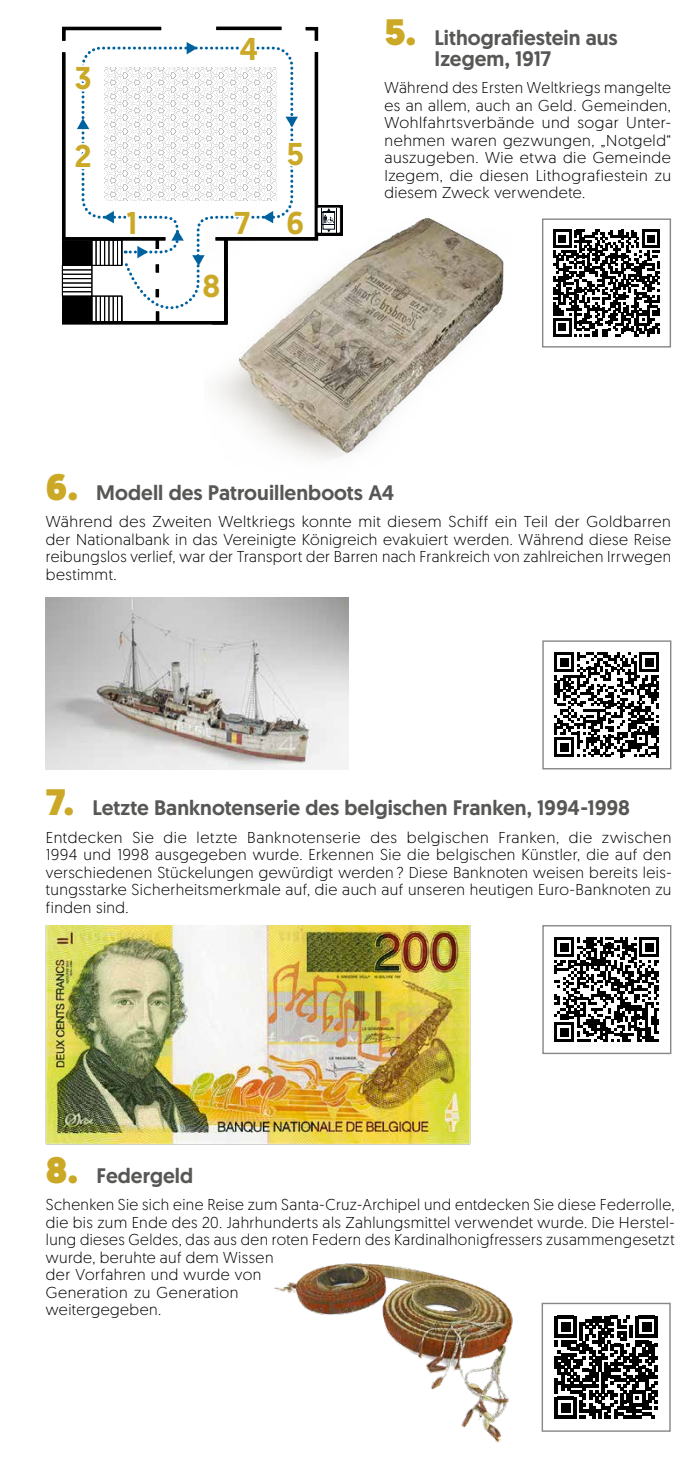
<style>
.page{position:relative;width:695px;height:1474px;background:#fff}
.page>*{position:absolute;margin:0;border:0;box-sizing:border-box;transform-origin:0 0}
.t1{font:500 31.5px "Geomanist";color:#cba927}
.t2{font:500 21px/21px "Geomanist";color:#575756}
.t3{font:300 15.75px/17.5px "Geomanist";letter-spacing:.025em;color:#000;text-align:justify}
.s1{font-weight:900;font-size:36.75px;color:#cba927}
</style>
<div class="page">
<img style="left:218px;top:208px;width:286px;height:251px">
<img style="left:46px;top:598px;width:302px;height:171px">
<img style="left:45px;top:925px;width:426px;height:219px">
<img style="left:275px;top:1263px;width:285px;height:180px">
<svg style="left:553px;top:230px;width:106px;height:106px"></svg>
<div style="left:542px;top:218px;width:129px;height:129px;border:1px solid #878787"></div>
<svg style="left:554px;top:1315px;width:103px;height:103px"></svg>
<div style="left:541px;top:1302px;width:129px;height:129px;border:1px solid #878787"></div>
<svg style="left:554px;top:937px;width:105px;height:105px"></svg>
<div style="left:542px;top:925px;width:129px;height:129px;border:1px solid #878787"></div>
<svg style="left:340px;top:205px;width:2px;height:30px"></svg>
<svg style="left:61px;top:26px;width:279px;height:307px"></svg>
<svg style="left:554px;top:652px;width:105px;height:105px"></svg>
<div style="left:542px;top:640px;width:129px;height:129px;border:1px solid #878787"></div>
<h1 class="t1" style="left:74px;top:57px;width:19px">3</h1>
<h1 class="t1" style="left:74px;top:135px;width:19px">2</h1>
<h1 class="t1" style="left:239px;top:29px;width:20px">4</h1>
<h1 class="t1" style="left:287px;top:133px;width:19px">5</h1>
<h1 class="t1" style="left:126px;top:202px;width:12px">1</h1>
<h1 class="t1" style="left:234px;top:202px;width:72px">7 6</h1>
<h1 class="t1" style="left:202px;top:265px;width:19px">8</h1>
<h2 class="t2" style="left:434px;top:27px;width:185px;text-indent:-50px"><span class="s1">5.</span> Lithografiestein aus<br>Izegem, 1917</h2>
<p class="t3" style="left:384px;top:78px;width:288px">Während des Ersten Weltkriegs mangelte es an allem, auch an Geld. Gemeinden, Wohlfahrtsverbände und sogar Unter&shy;nehmen waren gezwungen, „Notgeld“ auszugeben. Wie etwa die Gemeinde Izegem, die diesen Lithografiestein zu diesem Zweck verwendete.</p>
<h2 class="t2" style="left:46px;top:482px;width:350px"><span class="s1">6.</span> Modell des Patrouillenboots A4</h2>
<p class="t3" style="left:46px;top:512px;width:626px">Während des Zweiten Weltkriegs konnte mit diesem Schiff ein Teil der Goldbarren der Nationalbank in das Vereinigte Königreich evakuiert werden. Während diese Reise reibungslos verlief, war der Transport der Barren nach Frankreich von zahlreichen Irrwegen bestimmt.</p>
<h2 class="t2" style="left:46px;top:797px;width:585px"><span class="s1">7.</span> Letzte Banknotenserie des belgischen Franken, 1994-1998</h2>
<p class="t3" style="left:46px;top:827px;width:627px">Entdecken Sie die letzte Banknotenserie des belgischen Franken, die zwischen 1994 und 1998 ausgegeben wurde. Erkennen Sie die belgischen Künstler, die auf den verschiedenen Stückelungen gewürdigt werden ? Diese Banknoten weisen bereits leis&shy;tungsstarke Sicherheitsmerkmale auf, die auch auf unseren heutigen Euro-Banknoten zu finden sind.</p>
<h2 class="t2" style="left:46px;top:1164px;width:149px"><span class="s1">8.</span> Federgeld</h2>
<p class="t3" style="left:46px;top:1195px;width:630px;text-align:left">Schenken Sie sich eine Reise zum Santa-Cruz-Archipel und entdecken Sie diese Federrolle, die bis zum Ende des 20. Jahrhunderts als Zahlungsmittel verwendet wurde. Die Herstel&shy;lung dieses Geldes, das aus den roten Federn des Kardinalhonigfressers zusammengesetzt wurde, beruhte auf dem Wissen<br>der Vorfahren und wurde von<br>Generation zu Generation<br>weitergegeben.</p>
</div>
